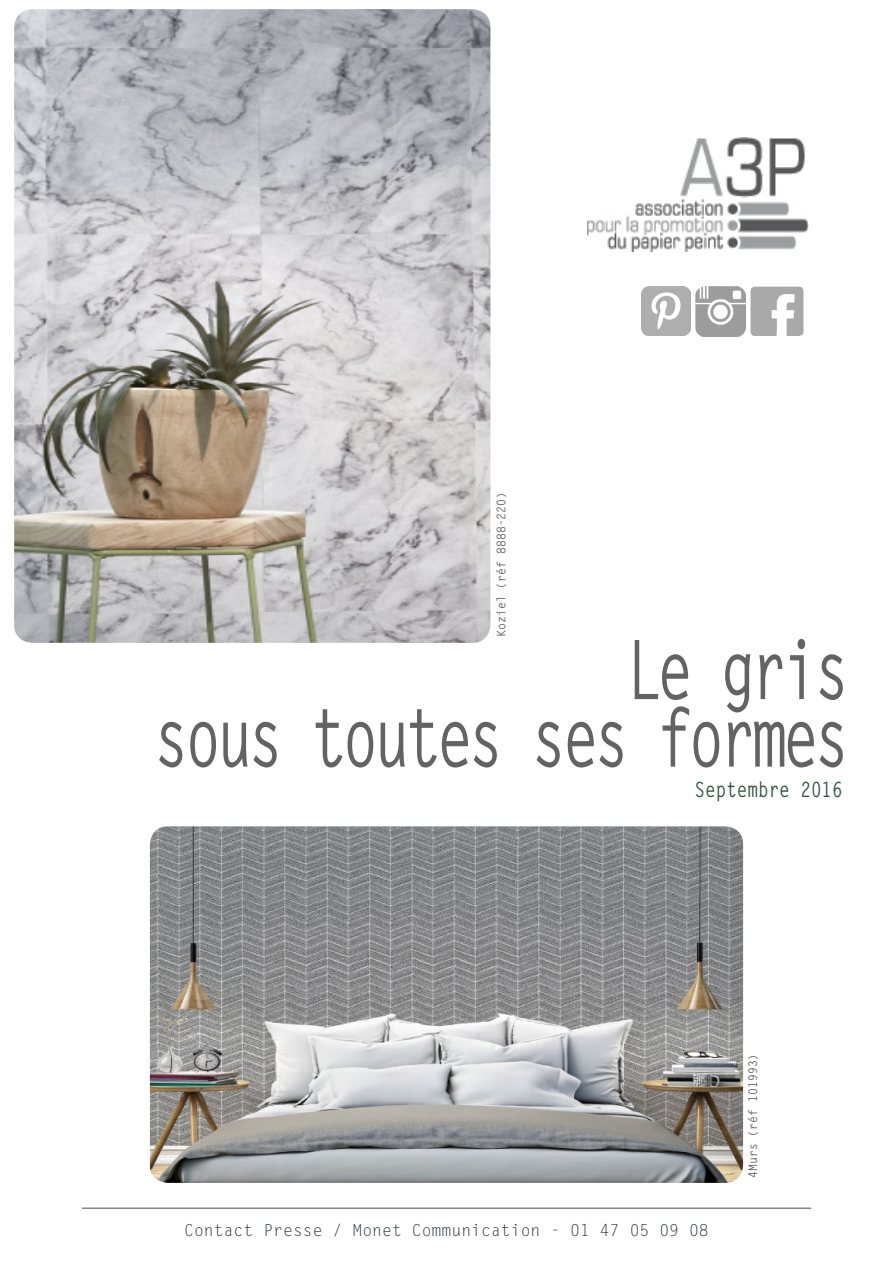
<style>
.page{position:relative;width:893px;height:1263px;background:#fff}
.page>*{position:absolute;margin:0;border:0;box-sizing:border-box;transform-origin:0 0}
.t1{font:700 82.05px "Letter Gothic Std";letter-spacing:-.08em;color:#636365;scale:.74 1}
.t2{font:700 21px "Letter Gothic Std";color:#31583d;scale:.84 1}
.t3{font:16.5px "Letter Gothic Std";color:#2a3138}
.t4{font:700 12px "Letter Gothic Std";color:#636365;scale:.96 1}
</style>
<div class="page">
<img style="left:14px;top:9px;width:476px;height:634px">
<img style="left:587px;top:138px;width:222px;height:114px">
<img style="left:150px;top:826px;width:593px;height:357px">
<hr style="left:82px;top:1207px;width:729px;height:2px;background:#000">
<img style="left:641px;top:287px;width:50px;height:49px">
<img style="left:695px;top:286px;width:50px;height:50px">
<img style="left:750px;top:287px;width:53px;height:49px">
<p class="t4" style="left:494px;top:637px;width:153px;rotate:-90deg">Koziel (réf 8888-220)</p>
<p class="t1" style="left:625px;top:619px;width:306px">Le gris</p>
<p class="t1" style="left:154px;top:687px;width:943px">sous toutes ses formes</p>
<p class="t2" style="left:695px;top:776px;width:178px">Septembre 2016</p>
<p class="t3" style="left:184px;top:1221px;width:526px">Contact Presse / Monet Communication - 01 47 05 09 08</p>
<p class="t4" style="left:746px;top:1178px;width:131px;rotate:-90deg">4Murs (réf 101993)</p>
</div>
